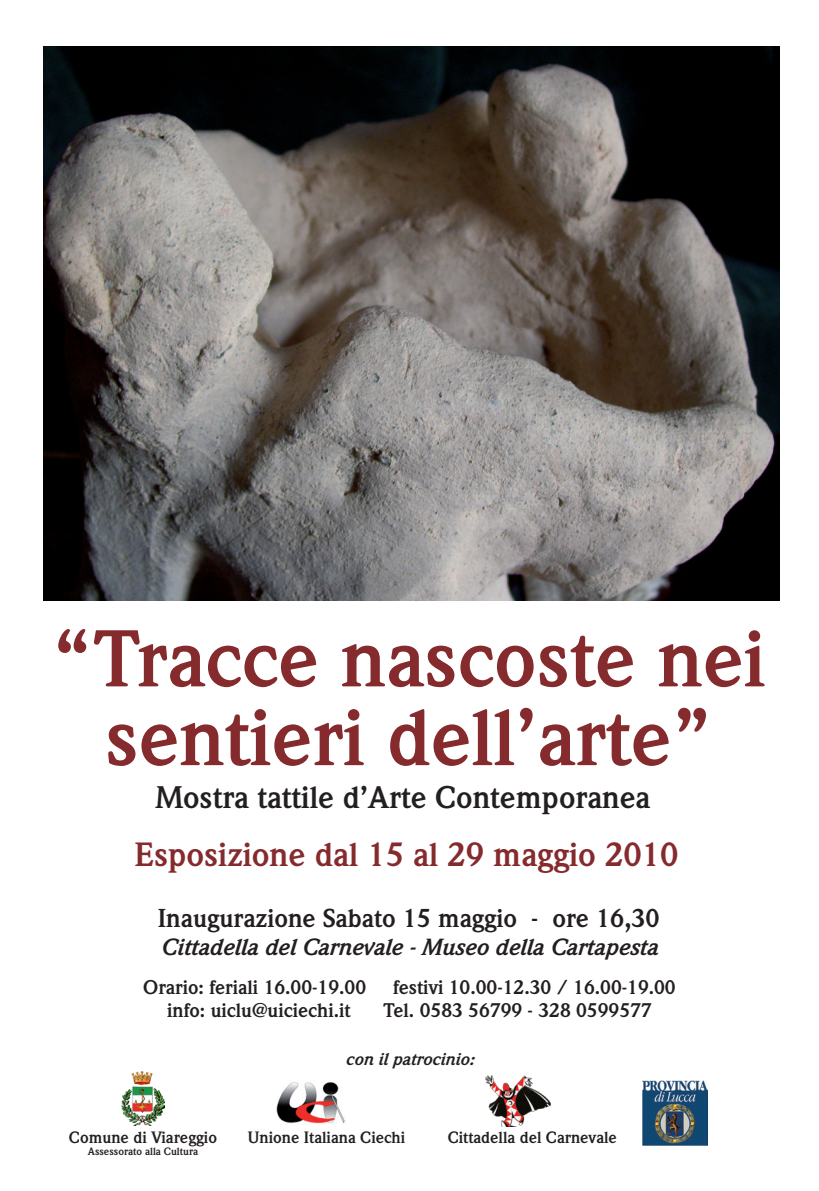
<style>
.page{position:relative;width:819px;height:1191px;background:#fff}
.page>*{position:absolute;margin:0;border:0;box-sizing:border-box;transform-origin:0 0}
.t1{font:700 78.75px/78.8px "Weidemann";color:#852a2d;text-align:center}
.t2{font:700 32.99px "Weidemann";color:#852a2d}
.t3{font:700 30.62px "Weidemann";color:#231f20}
.t4{font:700 25.38px "Weidemann";color:#231f20}
.t5{font:italic 700 22.93px "Weidemann";color:#231f20}
.t6{font:700 19.43px "Weidemann";color:#231f20}
.t7{font:italic 700 16.89px "Weidemann";color:#231f20}
.t8{font:700 16.1px "Weidemann";color:#231f20}
.t9{font:700 10.5px "Weidemann";color:#231f20}
</style>
<div class="page">
<img style="left:277px;top:1082px;width:68px;height:42px">
<img style="left:122px;top:1071px;width:43px;height:54px">
<img style="left:642px;top:1080px;width:65px;height:65px">
<img style="left:486px;top:1076px;width:65px;height:50px">
<img style="left:43px;top:47px;width:736px;height:554px">
<h1 class="t1" style="left:52px;top:621px;width:715px">“Tracce nascoste nei sentieri dell’arte”</h1>
<h3 class="t3" style="left:155px;top:779px;width:496px">Mostra tattile d’Arte Contemporanea</h3>
<h2 class="t2" style="left:134px;top:835px;width:545px">Esposizione dal 15 al 29 maggio 2010</h2>
<h3 class="t4" style="left:158px;top:903px;width:503px">Inaugurazione Sabato 15 maggio - ore 16,30</h3>
<p class="t5" style="left:160px;top:933px;width:498px">Cittadella del Carnevale - Museo della Cartapesta</p>
<p class="t6" style="left:143px;top:976px;width:224px">Orario: feriali 16.00-19.00</p>
<p class="t6" style="left:393px;top:976px;width:284px">festivi 10.00-12.30 / 16.00-19.00</p>
<p class="t6" style="left:167px;top:999px;width:185px">info: uiclu@uiciechi.it</p>
<p class="t6" style="left:383px;top:999px;width:270px">Tel. 0583 56799 - 328 0599577</p>
<p class="t7" style="left:345px;top:1049px;width:130px">con il patrocinio:</p>
<p class="t8" style="left:69px;top:1127px;width:149px">Comune di Viareggio</p>
<p class="t8" style="left:248px;top:1127px;width:159px">Unione Italiana Ciechi</p>
<p class="t9" style="left:88px;top:1145px;width:112px">Assessorato alla Cultura</p>
<p class="t8" style="left:448px;top:1127px;width:171px">Cittadella del Carnevale</p>
</div>
